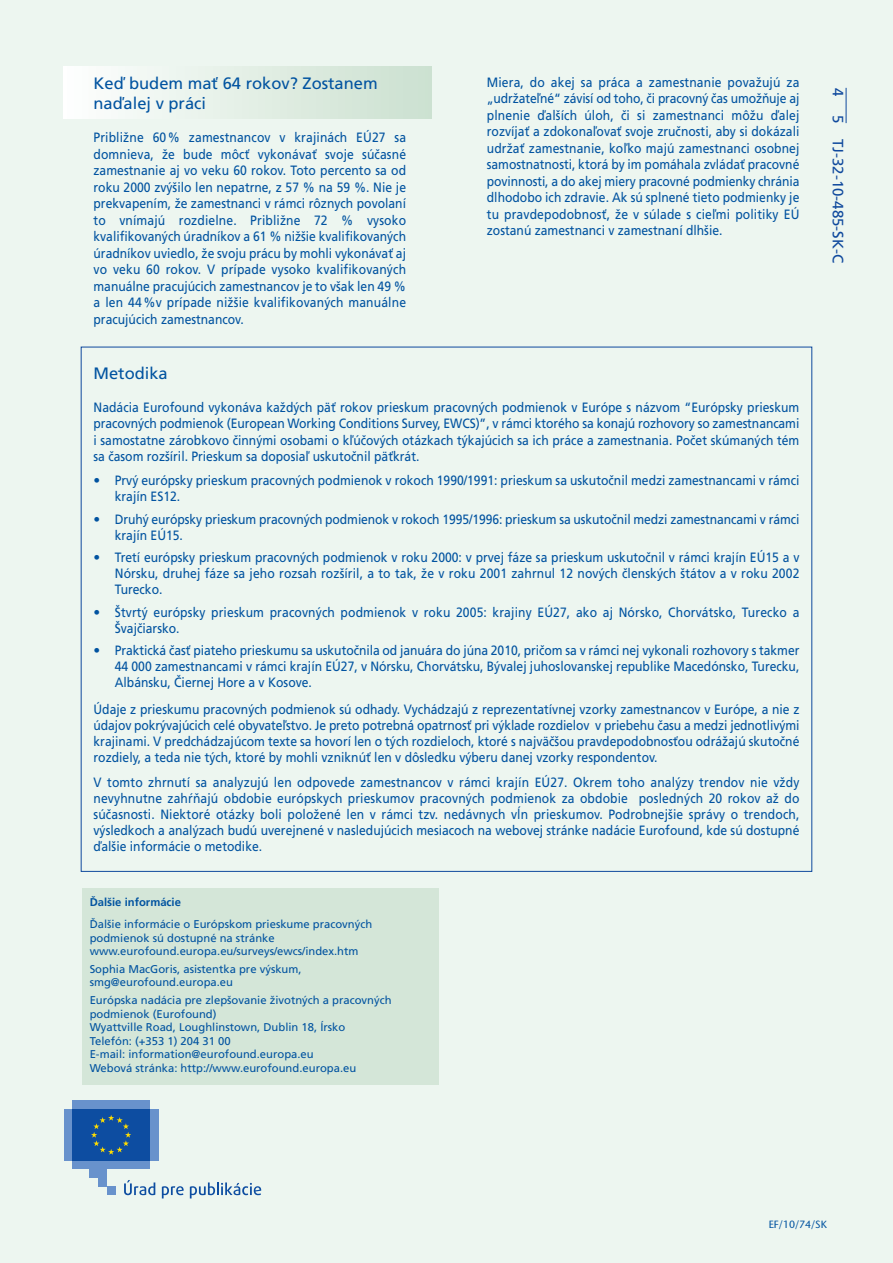
<style>
.page{position:relative;width:893px;height:1263px;background:#edf6f0}
.page>*{position:absolute;margin:0;border:0;box-sizing:border-box;transform-origin:0 0}
.t1{font:16.5px/19.8px "Frutiger LT Com";color:#0153a0}
.t2{font:15px "Frutiger LT Com";color:#0f499d}
.t3{font:13.5px/16.5px "Frutiger LT Com";color:#0153a0;text-align:justify;scale:.9 1}
.t4{font:13.5px/16px "Frutiger LT Com";color:#0153a0}
.t5{font:11.25px/13.5px "Frutiger LT Com";color:#0153a0}
.t6{font:700 11.25px "Frutiger LT Com";color:#0153a0}
.t7{font:10.5px "Stone Sans";color:#0153a0}
</style>
<div class="page">
<div style="left:72px;top:1100px;width:78px;height:9px;background:#6892cc"></div>
<div style="left:72px;top:1160px;width:78px;height:9px;background:#6892cc"></div>
<div style="left:150px;top:1109px;width:9px;height:51px;background:#6892cc"></div>
<div style="left:64px;top:1109px;width:8px;height:51px;background:#6892cc"></div>
<div style="left:90px;top:1160px;width:17px;height:18px;background:#6892cc"></div>
<div style="left:98px;top:1160px;width:9px;height:26px;background:#6892cc"></div>
<div style="left:107px;top:1186px;width:8px;height:9px;background:#6892cc"></div>
<div style="left:72px;top:1109px;width:78px;height:51px;background:#0d4da1"></div>
<svg style="left:91px;top:1115px;width:40px;height:40px"></svg>
<svg style="left:124px;top:1180px;width:31px;height:15px"></svg>
<svg style="left:162px;top:1186px;width:22px;height:12px"></svg>
<svg style="left:190px;top:1182px;width:71px;height:16px"></svg>
<div style="left:64px;top:66px;width:368px;height:53px;background:linear-gradient(to right,#fdfefe,#cbe0cf)"></div>
<hr style="left:846px;top:88px;width:1px;height:35px;background:#0f499d">
<div style="left:82px;top:888px;width:357px;height:196px;background:#d4e6d8"></div>
<p class="t1" style="left:94px;top:73px;width:286px">Keď budem mať 64 rokov? Zostanem naďalej v práci</p>
<p class="t3" style="left:94px;top:129px;width:349px">Približne 60% zamestnancov v krajinách EÚ27 sa domnieva, že bude môcť vykonávať svoje súčasné zamestnanie aj vo veku 60 rokov. Toto percento sa od roku 2000 zvýšilo len nepatrne, z 57 % na 59 %. Nie je prekvapením, že zamestnanci v rámci rôznych povolaní to vnímajú rozdielne. Približne 72 % vysoko kvalifikovaných úradníkov a 61 % nižšie kvalifikovaných úradníkov uviedlo, že svoju prácu by mohli vykonávať aj vo veku 60 rokov. V prípade vysoko kvalifikovaných manuálne pracujúcich zamestnancov je to však len 49 % a len 44%v prípade nižšie kvalifikovaných manuálne pracujúcich zamestnancov.</p>
<p class="t3" style="left:487px;top:74px;width:349px">Miera, do akej sa práca a zamestnanie považujú za „udržateľné“ závisí od toho, či pracovný čas umožňuje aj plnenie ďalších úloh, či si zamestnanci môžu ďalej rozvíjať a zdokonaľovať svoje zručnosti, aby si dokázali udržať zamestnanie, koľko majú zamestnanci osobnej samostnatnosti, ktorá by im pomáhala zvládať pracovné povinnosti, a do akej miery pracovné podmienky chránia dlhodobo ich zdravie. Ak sú splnené tieto podmienky je tu pravdepodobnosť, že v súlade s cieľmi politiky EÚ zostanú zamestnanci v zamestnaní dlhšie.</p>
<p class="t2" style="left:847px;top:88px;width:10px;rotate:90deg">4</p>
<p class="t2" style="left:847px;top:115px;width:149px;rotate:90deg">5 TJ-32-10-485-SK-C</p>
<p class="t1" style="left:94px;top:364px;width:76px">Metodika</p>
<p class="t3" style="left:94px;top:400px;width:786px;line-height:16px">Nadácia Eurofound vykonáva každých päť rokov prieskum pracovných podmienok v Európe s názvom “Európsky prieskum pracovných podmienok (European Working Conditions Survey, EWCS)”, v rámci ktorého sa konajú rozhovory so zamestnancami i samostatne zárobkovo činnými osobami o kľúčových otázkach týkajúcich sa ich práce a zamestnania. Počet skúmaných tém sa časom rozšíril. Prieskum sa doposiaľ uskutočnil päťkrát.</p>
<p class="t4" style="left:115px;top:472px;width:686px;text-indent:-21px">• Prvý európsky prieskum pracovných podmienok v rokoch 1990/1991: prieskum sa uskutočnil medzi zamestnancami v rámci krajín ES12.</p>
<p class="t4" style="left:115px;top:511px;width:686px;text-indent:-21px">• Druhý európsky prieskum pracovných podmienok v rokoch 1995/1996: prieskum sa uskutočnil medzi zamestnancami v rámci krajín EÚ15.</p>
<p class="t4" style="left:115px;top:549px;width:686px;text-align:justify;text-indent:-21px">• Tretí európsky prieskum pracovných podmienok v roku 2000: v prvej fáze sa prieskum uskutočnil v rámci krajín EÚ15 a v Nórsku, druhej fáze sa jeho rozsah rozšíril, a to tak, že v roku 2001 zahrnul 12 nových členských štátov a v roku 2002<br>Turecko.</p>
<p class="t4" style="left:115px;top:604px;width:686px;text-indent:-21px">• Štvrtý európsky prieskum pracovných podmienok v roku 2005: krajiny EÚ27, ako aj Nórsko, Chorvátsko, Turecko a<br>Švajčiarsko.</p>
<p class="t4" style="left:115px;top:642px;width:686px;text-align:justify;text-indent:-21px">• Praktická časť piateho prieskumu sa uskutočnila od januára do júna 2010, pričom sa v rámci nej vykonali rozhovory s takmer 44 000 zamestnancami v rámci krajín EÚ27, v Nórsku, Chorvátsku, Bývalej juhoslovanskej republike Macedónsko, Turecku, Albánsku, Čiernej Hore a v Kosove.</p>
<p class="t3" style="left:94px;top:701px;width:786px;line-height:16px">Údaje z prieskumu pracovných podmienok sú odhady. Vychádzajú z reprezentatívnej vzorky zamestnancov v Európe, a nie z údajov pokrývajúcich celé obyvateľstvo. Je preto potrebná opatrnosť pri výklade rozdielov v priebehu času a medzi jednotlivými krajinami. V predchádzajúcom texte sa hovorí len o tých rozdieloch, ktoré s najväčšou pravdepodobnosťou odrážajú skutočné rozdiely, a teda nie tých, ktoré by mohli vzniknúť len v dôsledku výberu danej vzorky respondentov.</p>
<p class="t3" style="left:94px;top:774px;width:786px;line-height:16px">V tomto zhrnutí sa analyzujú len odpovede zamestnancov v rámci krajín EÚ27. Okrem toho analýzy trendov nie vždy nevyhnutne zahŕňajú obdobie európskych prieskumov pracovných podmienok za obdobie posledných 20 rokov až do súčasnosti. Niektoré otázky boli položené len v rámci tzv. nedávnych vĺn prieskumov. Podrobnejšie správy o trendoch, výsledkoch a analýzach budú uverejnené v nasledujúcich mesiacoch na webovej stránke nadácie Eurofound, kde sú dostupné ďalšie informácie o metodike.</p>
<p class="t6" style="left:90px;top:895px;width:93px">Ďalšie informácie</p>
<p class="t5" style="left:90px;top:917px;width:284px">Ďalšie informácie o Európskom prieskume pracovných podmienok sú dostupné na stránke www.eurofound.europa.eu/surveys/ewcs/index.htm</p>
<p class="t5" style="left:90px;top:962px;width:213px">Sophia MacGoris, asistentka pre výskum, smg@eurofound.europa.eu</p>
<p class="t5" style="left:90px;top:993px;width:303px">Európska nadácia pre zlepšovanie životných a pracovných podmienok (Eurofound)<br>Wyattville Road, Loughlinstown, Dublin 18, Írsko<br>Telefón: (+353 1) 204 31 00<br>E-mail: information@eurofound.europa.eu<br>Webová stránka: http://www.eurofound.europa.eu</p>
<p class="t7" style="left:769px;top:1220px;width:60px">EF/10/74/SK</p>
</div>
